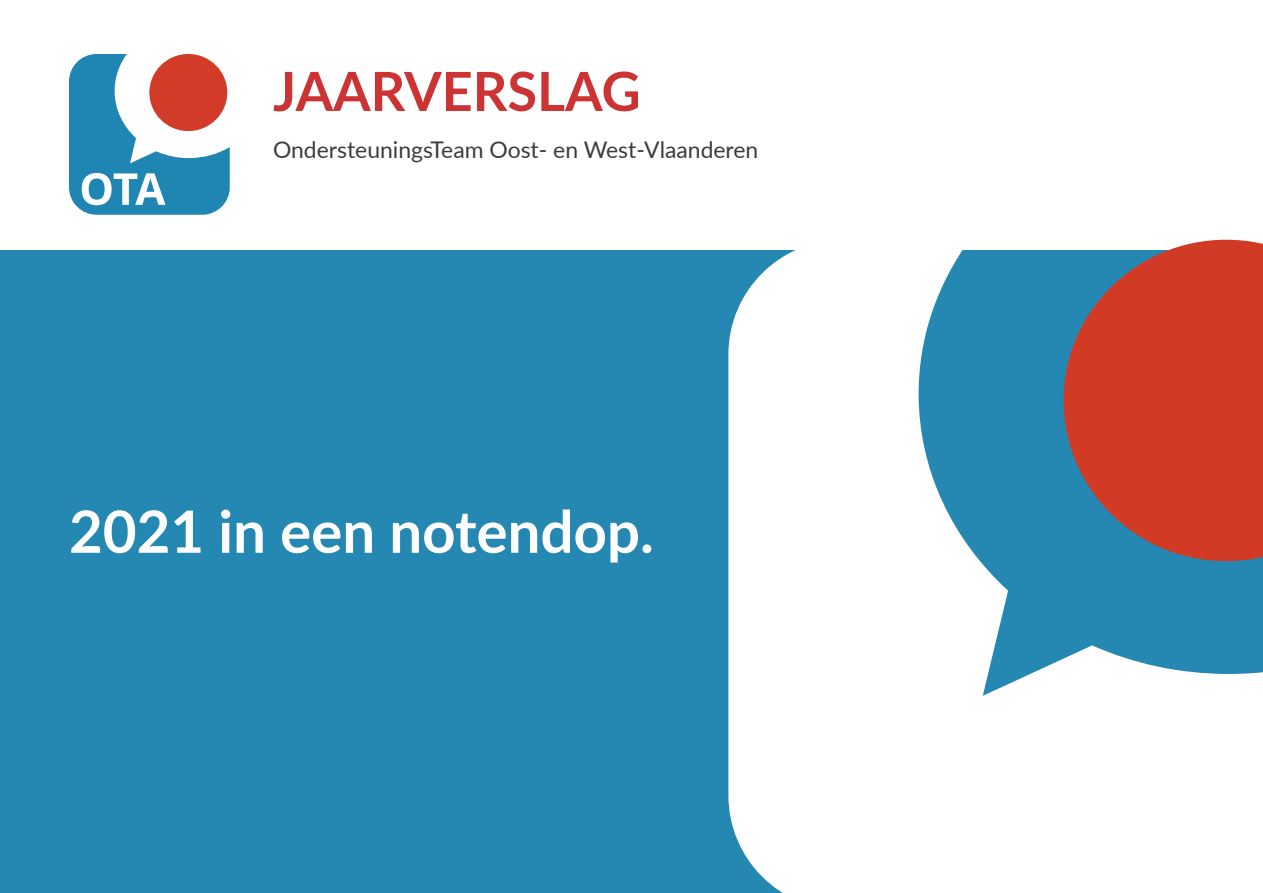
<style>
.page{position:relative;width:1263px;height:893px;background:#fff}
.page>*{position:absolute;margin:0;border:0;box-sizing:border-box;transform-origin:0 0}
.t1{font:700 58.2px "Lato";color:#fff}
.t2{font:700 54px "Lato";color:#c33}
.t3{font:22.95px "Lato";color:#393d3e}
</style>
<div class="page">
<div style="left:0;top:251px;width:1263px;height:642px;background:#2488b2"></div>
<svg style="left:69px;top:54px;width:161px;height:161px"></svg>
<div style="left:149px;top:54px;width:78px;height:77px;background:#d23b27;border-radius:50%"></div>
<svg style="left:728px;top:250px;width:535px;height:643px;fill:#fff"></svg>
<div style="left:781px;top:736px;width:125px;height:134px;background:#fff"></div>
<div style="left:915px;top:737px;width:216px;height:132px;background:#fff"></div>
<svg style="left:1064px;top:240px;width:199px;height:321px;fill:#d13b26"></svg>
<h2 class="t2" style="left:273px;top:52px;width:369px">JAARVERSLAG</h2>
<p class="t3" style="left:273px;top:133px;width:487px">OndersteuningsTeam Oost- en West-Vlaanderen</p>
<h1 class="t1" style="left:69px;top:489px;width:586px">2021 in een notendop.</h1>
</div>
